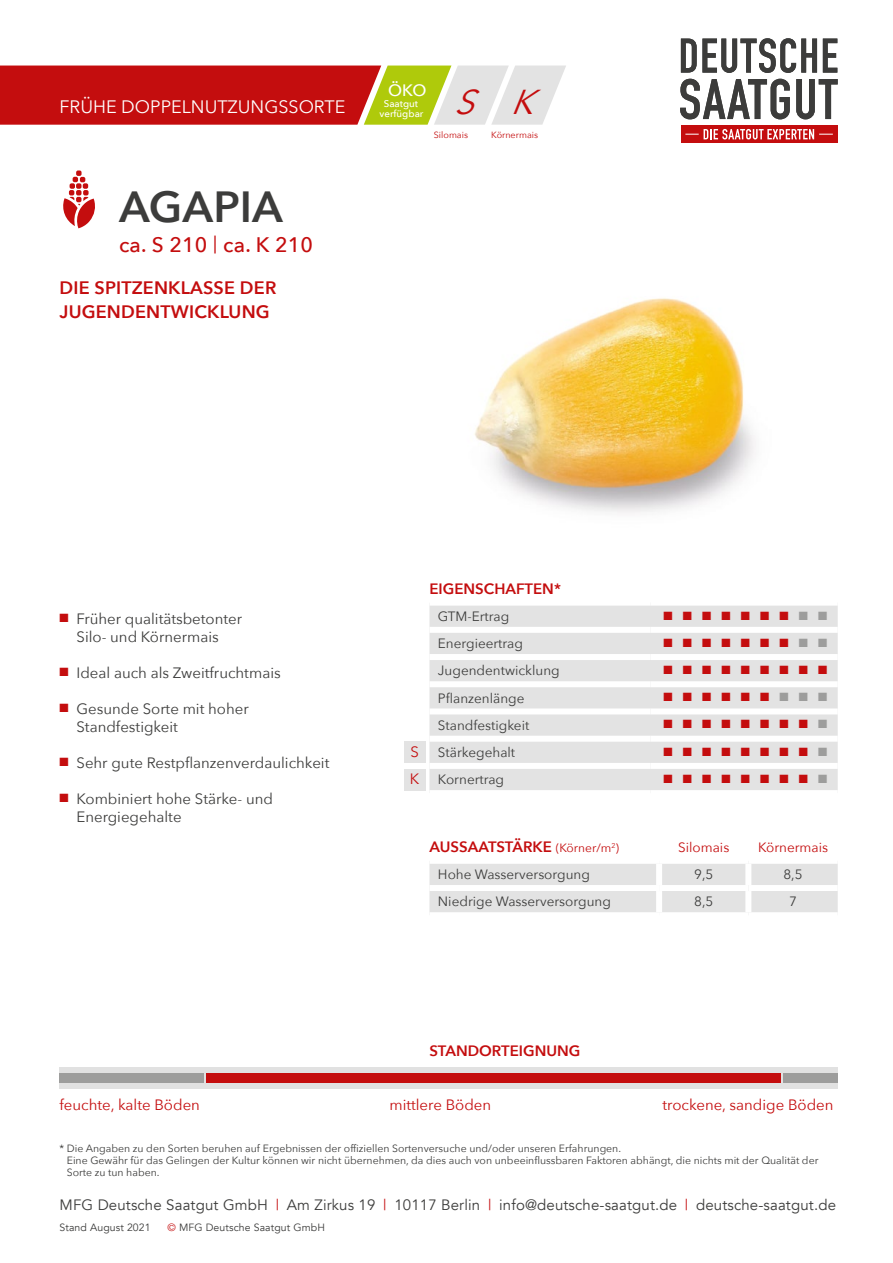
<style>
.page{position:relative;width:893px;height:1263px;background:#fff}
.page>*{position:absolute;margin:0;border:0;box-sizing:border-box;transform-origin:0 0}
.t1{font:600 43.5px "Avenir Next";color:#3c3c3b}
.t2{font:italic 34.5px "Avenir Next";color:#c40d0e}
.t3{font:500 21px "Avenir Next";letter-spacing:.01em;color:#c40d0e}
.t4{font:600 18px/24px "Avenir Next";letter-spacing:.01em;color:#c40d0e}
.t5{font:18px "Avenir Next";color:#fff}
.t6{font:500 16.5px "Avenir Next";color:#fff}
.t7{font:15px/18px "Avenir Next";color:#3c3c3b}
.t8{font:15px "Avenir";letter-spacing:.01em;color:#3c3c3b}
.t9{font:600 15px "Avenir Next";color:#c40d0e}
.t10{font:15px "Avenir Next";color:#c40d0e}
.t11{font:13.5px "Avenir Next";color:#3c3c3b}
.t12{font:13.5px "Avenir Next";color:#c40d0e}
.t13{font:12px "Zapf Dingbats ITC";color:#c40d0e}
.t14{font:10.5px/12px "Avenir Next";color:#3c3c3b}
.t15{font:10.5px "Avenir";letter-spacing:.01em;color:#3c3c3b}
.t16{font:500 9.75px/10.5px "Avenir Next";color:#fff;text-align:center}
.t17{font:9px "Avenir Next";color:#c40d0e}
.s1{font-weight:400;font-size:17.85px}
.s2{color:#c40d0e}
.s3{color:#9d9d9c}
.s4{font-size:15px;color:#c40d0e}
.s5{font-weight:400;font-size:12px}
</style>
<div class="page">
<svg style="left:681px;top:38px;width:136px;height:35px"></svg>
<svg style="left:823px;top:39px;width:14px;height:34px"></svg>
<svg style="left:680px;top:79px;width:110px;height:40px"></svg>
<svg style="left:796px;top:79px;width:42px;height:40px"></svg>
<div style="left:681px;top:125px;width:156px;height:18px;background:#c40d0e"></div>
<svg style="left:685px;top:129px;width:148px;height:10px"></svg>
<svg style="left:63px;top:170px;width:32px;height:58px"></svg>
<img style="left:474px;top:298px;width:282px;height:215px">
<div style="left:429px;top:864px;width:409px;height:48px;background:#e3e3e3"></div>
<div style="left:429px;top:885px;width:230px;height:6px;background:#fff"></div>
<div style="left:659px;top:885px;width:89px;height:6px;background:#fff"></div>
<div style="left:748px;top:885px;width:90px;height:6px;background:#fff"></div>
<div style="left:656px;top:864px;width:6px;height:21px;background:#fff"></div>
<div style="left:745px;top:864px;width:6px;height:21px;background:#fff"></div>
<div style="left:656px;top:891px;width:6px;height:21px;background:#fff"></div>
<div style="left:745px;top:891px;width:6px;height:21px;background:#fff"></div>
<div style="left:429px;top:606px;width:409px;height:184px;background:#e3e3e3"></div>
<div style="left:429px;top:627px;width:222px;height:6px;background:#fff"></div>
<div style="left:651px;top:627px;width:187px;height:6px;background:#fff"></div>
<div style="left:429px;top:654px;width:222px;height:6px;background:#fff"></div>
<div style="left:651px;top:654px;width:187px;height:6px;background:#fff"></div>
<div style="left:429px;top:681px;width:222px;height:6px;background:#fff"></div>
<div style="left:651px;top:681px;width:187px;height:6px;background:#fff"></div>
<div style="left:429px;top:708px;width:222px;height:6px;background:#fff"></div>
<div style="left:651px;top:708px;width:187px;height:6px;background:#fff"></div>
<div style="left:429px;top:736px;width:222px;height:6px;background:#fff"></div>
<div style="left:651px;top:736px;width:187px;height:6px;background:#fff"></div>
<div style="left:429px;top:763px;width:222px;height:6px;background:#fff"></div>
<div style="left:651px;top:763px;width:187px;height:6px;background:#fff"></div>
<div style="left:404px;top:769px;width:21px;height:21px;background:#e3e3e3"></div>
<div style="left:404px;top:742px;width:21px;height:21px;background:#e3e3e3"></div>
<div style="left:60px;top:1068px;width:778px;height:21px;background:#e1e1e1"></div>
<div style="left:206px;top:1074px;width:575px;height:9px;background:#c40d0e"></div>
<div style="left:60px;top:1074px;width:144px;height:9px;background:#9d9d9c"></div>
<div style="left:783px;top:1074px;width:55px;height:9px;background:#9d9d9c"></div>
<svg style="left:0;top:66px;width:566px;height:59px;background:#ca5642"></svg>
<h3 class="t5" style="left:60px;top:91px;width:287px">FRÜHE DOPPELNUTZUNGSSORTE</h3>
<h1 class="t1" style="left:119px;top:169px;width:165px">AGAPIA</h1>
<h3 class="t3" style="left:119px;top:226px;width:196px">ca. S 210 <span class="s1">|</span> ca. K 210</h3>
<h3 class="t4" style="left:60px;top:275px;width:218px">DIE SPITZENKLASSE DER<br>JUGENDENTWICKLUNG</h3>
<h3 class="t6" style="left:388px;top:76px;width:40px">ÖKO</h3>
<p class="t16" style="left:380px;top:98px;width:45px">Saatgut verfügbar</p>
<h2 class="t2" style="left:454px;top:73px;width:102px">S K</h2>
<p class="t17" style="left:491px;top:127px;width:48px">Körnermais</p>
<p class="t17" style="left:434px;top:127px;width:36px">Silomais</p>
<h3 class="t7" style="left:60px;top:609px;width:184px;text-align:center"><span class="s2">■</span> Früher qualitätsbetonter<br>Silo- und Körnermais</h3>
<h3 class="t7" style="left:60px;top:663px;width:223px"><span class="s2">■</span> Ideal auch als Zweitfruchtmais</h3>
<h3 class="t7" style="left:77px;top:699px;width:174px;text-indent:-17px"><span class="s2">■</span> Gesunde Sorte mit hoher<br>Standfestigkeit</h3>
<h3 class="t7" style="left:60px;top:753px;width:271px"><span class="s2">■</span> Sehr gute Restpflanzenverdaulichkeit</h3>
<h3 class="t7" style="left:77px;top:789px;width:198px;text-indent:-17px"><span class="s2">■</span> Kombiniert hohe Stärke- und<br>Energiegehalte</h3>
<h3 class="t9" style="left:429px;top:575px;width:133px">EIGENSCHAFTEN*</h3>
<p class="t11" style="left:438px;top:605px;width:73px">GTM-Ertrag</p>
<p class="t13" style="left:663px;top:610px;width:165px">■■■■■■■<span class="s3">■■</span></p>
<p class="t11" style="left:438px;top:632px;width:86px">Energieertrag</p>
<p class="t13" style="left:663px;top:637px;width:165px">■■■■■■■<span class="s3">■■</span></p>
<p class="t11" style="left:438px;top:659px;width:123px">Jugendentwicklung</p>
<p class="t13" style="left:663px;top:664px;width:165px">■■■■■■■■■</p>
<p class="t11" style="left:438px;top:686px;width:88px">Pflanzenlänge</p>
<p class="t13" style="left:663px;top:691px;width:165px">■■■■■■<span class="s3">■■■</span></p>
<p class="t11" style="left:438px;top:714px;width:93px">Standfestigkeit</p>
<p class="t13" style="left:663px;top:719px;width:165px">■■■■■■■■<span class="s3">■</span></p>
<p class="t11" style="left:438px;top:741px;width:79px">Stärkegehalt</p>
<p class="t13" style="left:663px;top:746px;width:165px">■■■■■■■■<span class="s3">■</span></p>
<p class="t11" style="left:410px;top:768px;width:96px"><span class="s4">K</span> Kornertrag</p>
<p class="t13" style="left:663px;top:773px;width:165px">■■■■■■■■<span class="s3">■</span></p>
<h3 class="t10" style="left:410px;top:739px;width:10px">S</h3>
<h3 class="t9" style="left:429px;top:833px;width:191px">AUSSAATSTÄRKE <span class="s5">(Körner/m</span><sup>2</sup><span class="s5">)</span></h3>
<p class="t12" style="left:678px;top:835px;width:53px">Silomais</p>
<p class="t12" style="left:758px;top:835px;width:72px">Körnermais</p>
<p class="t11" style="left:438px;top:863px;width:153px">Hohe Wasserversorgung</p>
<p class="t11" style="left:694px;top:863px;width:21px">9,5</p>
<p class="t11" style="left:783px;top:863px;width:21px">8,5</p>
<p class="t11" style="left:438px;top:890px;width:174px">Niedrige Wasserversorgung</p>
<p class="t11" style="left:694px;top:890px;width:21px">8,5</p>
<p class="t11" style="left:789px;top:890px;width:9px">7</p>
<h3 class="t9" style="left:429px;top:1037px;width:152px">STANDORTEIGNUNG</h3>
<h3 class="t10" style="left:60px;top:1092px;width:142px">feuchte, kalte Böden</h3>
<h3 class="t10" style="left:390px;top:1092px;width:103px">mittlere Böden</h3>
<h3 class="t10" style="left:662px;top:1092px;width:173px">trockene, sandige Böden</h3>
<p class="t14" style="left:67px;top:1141px;width:753px;text-indent:-7px">* Die Angaben zu den Sorten beruhen auf Ergebnissen der offiziellen Sortenversuche und/oder unseren Erfahrungen.<br>Eine Gewähr für das Gelingen der Kultur können wir nicht übernehmen, da dies auch von unbeeinflussbaren Faktoren abhängt, die nichts mit der Qualität der<br>Sorte zu tun haben.</p>
<h3 class="t8" style="left:60px;top:1196px;width:778px">MFG Deutsche Saatgut GmbH <span class="s2">|</span> Am Zirkus 19 <span class="s2">|</span> 10117 Berlin <span class="s2">|</span> info@deutsche-saatgut.de <span class="s2">|</span> deutsche-saatgut.de</h3>
<p class="t15" style="left:60px;top:1221px;width:93px">Stand August 2021</p>
<p class="t15" style="left:168px;top:1221px;width:159px"><span class="s2">©</span> MFG Deutsche Saatgut GmbH</p>
</div>
